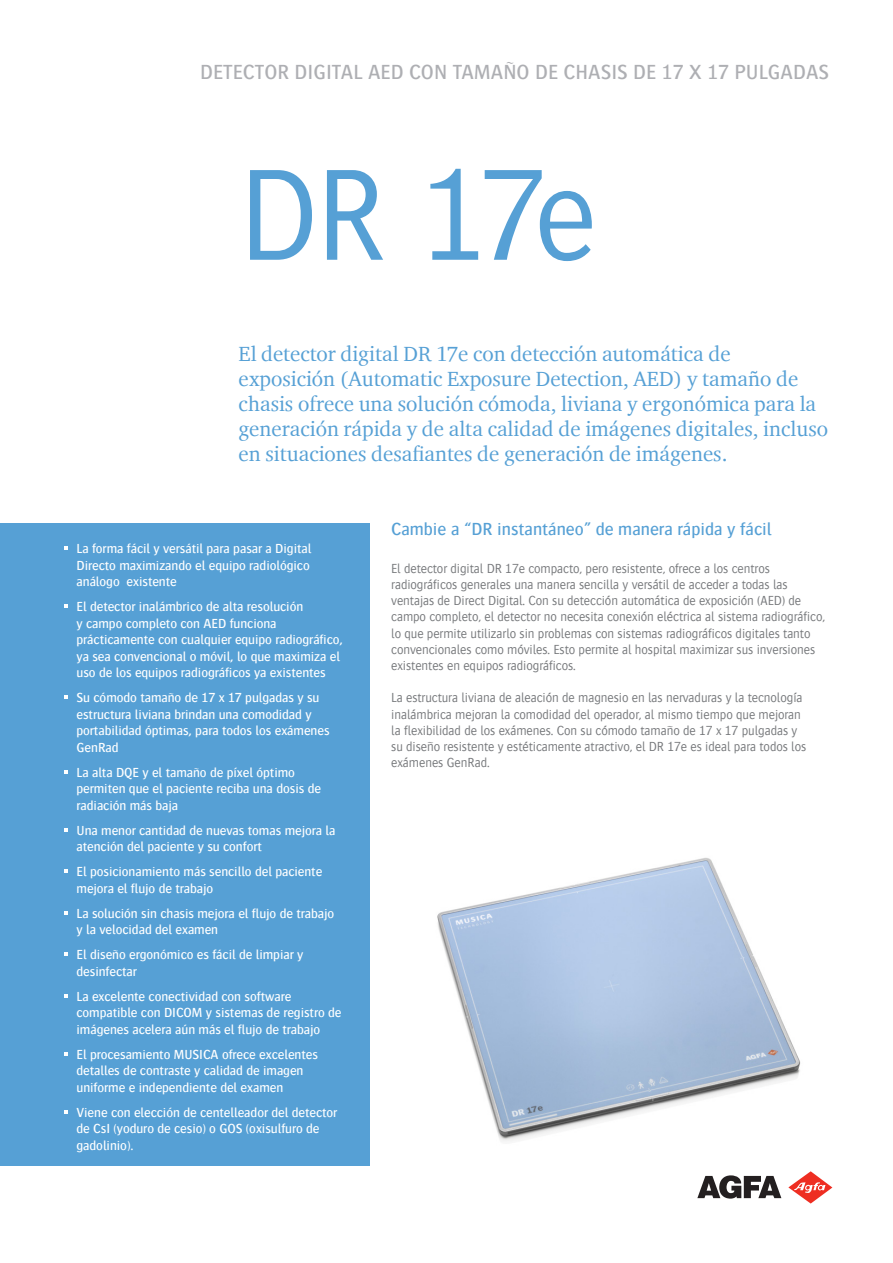
<style>
.page{position:relative;width:893px;height:1263px;background:#fff}
.page>*{position:absolute;margin:0;border:0;box-sizing:border-box;transform-origin:0 0}
.t1{font:300 135px "Bosis For Agfa";color:#56a0d5}
.t2{font:21px/25.2px "Charter ITC For Agfa";color:#56a0d5}
.t3{font:500 21px "Bosis For Agfa";color:#aeafb3}
.t4{font:500 18px "Bosis For Agfa";color:#56a0d5}
.t5{font:500 13.5px/16.5px "Bosis For Agfa";letter-spacing:-.005em;color:#fff}
.t6{font:300 13.5px/16.2px "Bosis For Agfa";letter-spacing:-.005em;color:#76787b}
</style>
<div class="page">
<div style="left:0;top:523px;width:370px;height:642px;background:#56a0d5"></div>
<svg style="left:697px;top:1175px;width:84px;height:23px"></svg>
<svg style="left:788px;top:1171px;width:44px;height:32px"></svg>
<svg style="left:64px;top:546px;width:3px;height:4px"></svg>
<svg style="left:64px;top:604px;width:3px;height:4px"></svg>
<svg style="left:64px;top:695px;width:3px;height:4px"></svg>
<svg style="left:64px;top:770px;width:3px;height:4px"></svg>
<svg style="left:64px;top:828px;width:3px;height:4px"></svg>
<svg style="left:64px;top:869px;width:3px;height:4px"></svg>
<svg style="left:64px;top:911px;width:3px;height:4px"></svg>
<svg style="left:64px;top:952px;width:3px;height:4px"></svg>
<svg style="left:64px;top:994px;width:3px;height:4px"></svg>
<svg style="left:64px;top:1052px;width:3px;height:4px"></svg>
<svg style="left:64px;top:1110px;width:3px;height:4px"></svg>
<img style="left:437px;top:858px;width:364px;height:283px">
<h2 class="t3" style="left:200px;top:61px;width:630px">DETECTOR DIGITAL AED CON TAMAÑO DE CHASIS DE 17 X 17 PULGADAS</h2>
<h1 class="t1" style="left:238px;top:145px;width:360px">DR 17e</h1>
<p class="t2" style="left:239px;top:340px;width:591px">El detector digital DR 17e con detección automática de exposición (Automatic Exposure Detection, AED) y tamaño de chasis ofrece una solución cómoda, liviana y ergonómica para la generación rápida y de alta calidad de imágenes digitales, incluso en situaciones desafiantes de generación de imágenes.</p>
<p class="t5" style="left:77px;top:540px;width:236px">La forma fácil y versátil para pasar a Digital<br>Directo maximizando el equipo radiológico análogo existente</p>
<p class="t5" style="left:77px;top:598px;width:268px">El detector inalámbrico de alta resolución<br>y campo completo con AED funciona prácticamente con cualquier equipo radiográfico, ya sea convencional o móvil, lo que maximiza el uso de los equipos radiográficos ya existentes</p>
<p class="t5" style="left:77px;top:689px;width:255px">Su cómodo tamaño de 17 x 17 pulgadas y su estructura liviana brindan una comodidad y portabilidad óptimas, para todos los exámenes GenRad</p>
<p class="t5" style="left:77px;top:764px;width:246px">La alta DQE y el tamaño de píxel óptimo permiten que el paciente reciba una dosis de radiación más baja</p>
<p class="t5" style="left:77px;top:822px;width:260px">Una menor cantidad de nuevas tomas mejora la atención del paciente y su confort</p>
<p class="t5" style="left:77px;top:863px;width:247px">El posicionamiento más sencillo del paciente mejora el flujo de trabajo</p>
<p class="t5" style="left:77px;top:905px;width:259px">La solución sin chasis mejora el flujo de trabajo y la velocidad del examen</p>
<p class="t5" style="left:77px;top:946px;width:228px">El diseño ergonómico es fácil de limpiar y desinfectar</p>
<p class="t5" style="left:77px;top:988px;width:266px">La excelente conectividad con software compatible con DICOM y sistemas de registro de imágenes acelera aún más el flujo de trabajo</p>
<p class="t5" style="left:77px;top:1046px;width:243px">El procesamiento MUSICA ofrece excelentes detalles de contraste y calidad de imagen uniforme e independiente del examen</p>
<p class="t5" style="left:77px;top:1104px;width:262px">Viene con elección de centelleador del detector de CsI (yoduro de cesio) o GOS (oxisulfuro de gadolinio).</p>
<h3 class="t4" style="left:391px;top:519px;width:382px">Cambie a “DR instantáneo” de manera rápida y fácil</h3>
<p class="t6" style="left:391px;top:560px;width:435px">El detector digital DR 17e compacto, pero resistente, ofrece a los centros radiográficos generales una manera sencilla y versátil de acceder a todas las ventajas de Direct Digital. Con su detección automática de exposición (AED) de campo completo, el detector no necesita conexión eléctrica al sistema radiográfico, lo que permite utilizarlo sin problemas con sistemas radiográficos digitales tanto convencionales como móviles. Esto permite al hospital maximizar sus inversiones existentes en equipos radiográficos.</p>
<p class="t6" style="left:391px;top:690px;width:417px">La estructura liviana de aleación de magnesio en las nervaduras y la tecnología inalámbrica mejoran la comodidad del operador, al mismo tiempo que mejoran la flexibilidad de los exámenes. Con su cómodo tamaño de 17 x 17 pulgadas y su diseño resistente y estéticamente atractivo, el DR 17e es ideal para todos los exámenes GenRad.</p>
</div>
